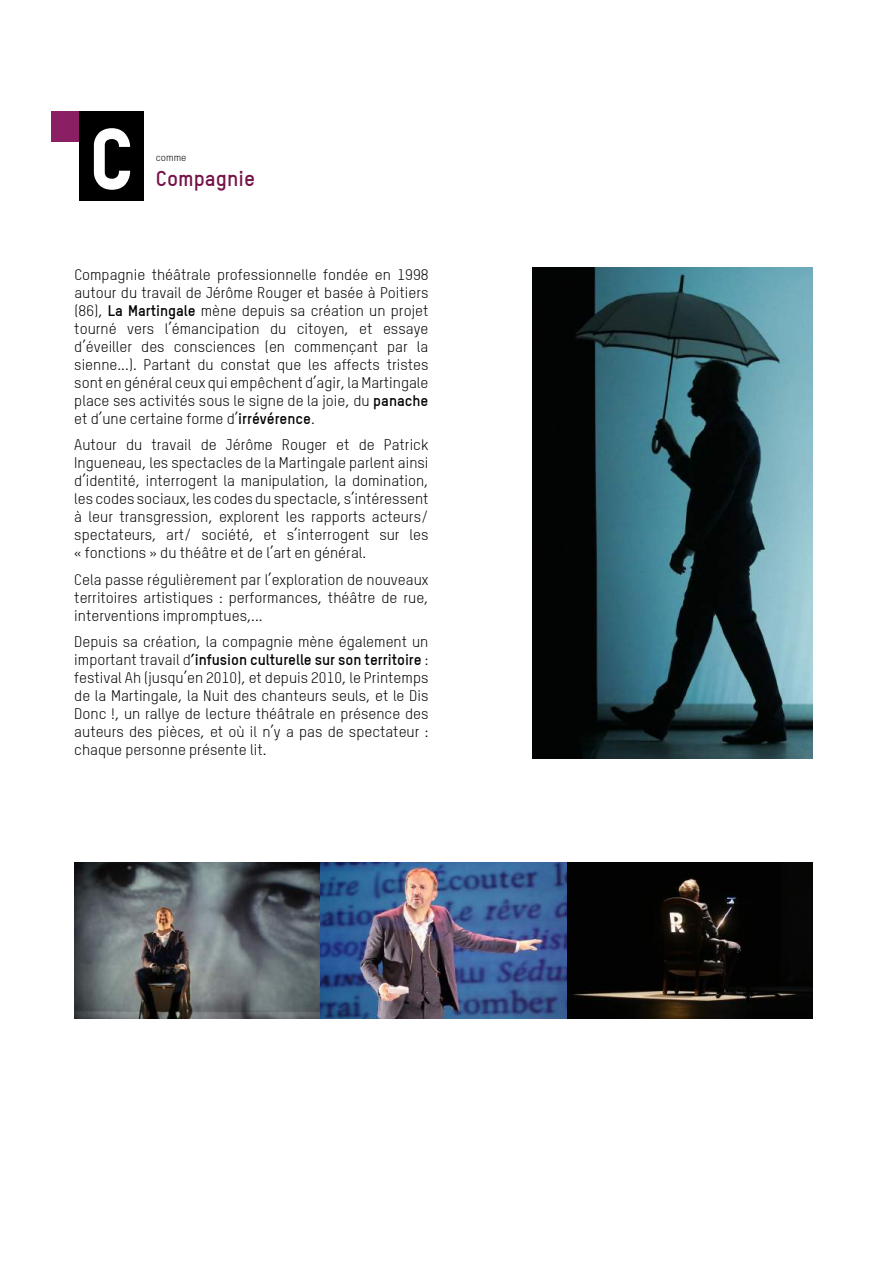
<style>
.page{position:relative;width:893px;height:1263px;background:#fff}
.page>*{position:absolute;margin:0;border:0;box-sizing:border-box;transform-origin:0 0}
.t1{font:84.9px "TSTAR Headline";color:#fff}
.t2{font:700 21px "TSTAR";color:#751347}
.t3{font:15px/18px "TSTAR";color:#000;text-align:justify}
.t4{font:9.75px "TSTAR";color:#000}
.s1{font-weight:700}
</style>
<div class="page">
<div style="left:79px;top:111px;width:65px;height:90px;background:#000"></div>
<div style="left:52px;top:111px;width:27px;height:31px;background:#8a1f64"></div>
<img style="left:74px;top:862px;width:738px;height:156px">
<img style="left:532px;top:268px;width:280px;height:490px">
<h1 class="t1" style="left:89px;top:106px;width:47px">C</h1>
<p class="t4" style="left:156px;top:152px;width:32px">comme</p>
<h2 class="t2" style="left:156px;top:165px;width:101px">Compagnie</h2>
<p class="t3" style="left:74px;top:265px;width:356px">Compagnie théâtrale professionnelle fondée en 1998 autour du travail de Jérôme Rouger et basée à Poitiers (86), <span class="s1">La Martingale</span> mène depuis sa création un projet tourné vers l’émancipation du citoyen, et essaye d’éveiller des consciences (en commençant par la sienne...). Partant du constat que les affects tristes sont en général ceux qui empêchent d’agir, la Martingale place ses activités sous le signe de la joie, du <span class="s1">panache </span>et d’une certaine forme d’<span class="s1">irrévérence</span>.</p>
<p class="t3" style="left:74px;top:435px;width:356px">Autour du travail de Jérôme Rouger et de Patrick Ingueneau, les spectacles de la Martingale parlent ainsi d’identité, interrogent la manipulation, la domination, les codes sociaux, les codes du spectacle, s’intéressent à leur transgression, explorent les rapports acteurs/ spectateurs, art/ société, et s’interrogent sur les « fonctions » du théâtre et de l’art en général.</p>
<p class="t3" style="left:74px;top:570px;width:356px">Cela passe régulièrement par l’exploration de nouveaux territoires artistiques : performances, théâtre de rue, interventions impromptues,...</p>
<p class="t3" style="left:74px;top:633px;width:356px">Depuis sa création, la compagnie mène également un important travail d<span class="s1">’infusion culturelle sur son territoire</span> : festival Ah (jusqu’en 2010), et depuis 2010, le Printemps de la Martingale, la Nuit des chanteurs seuls, et le Dis Donc !, un rallye de lecture théâtrale en présence des auteurs des pièces, et où il n’y a pas de spectateur : chaque personne présente lit.</p>
</div>
